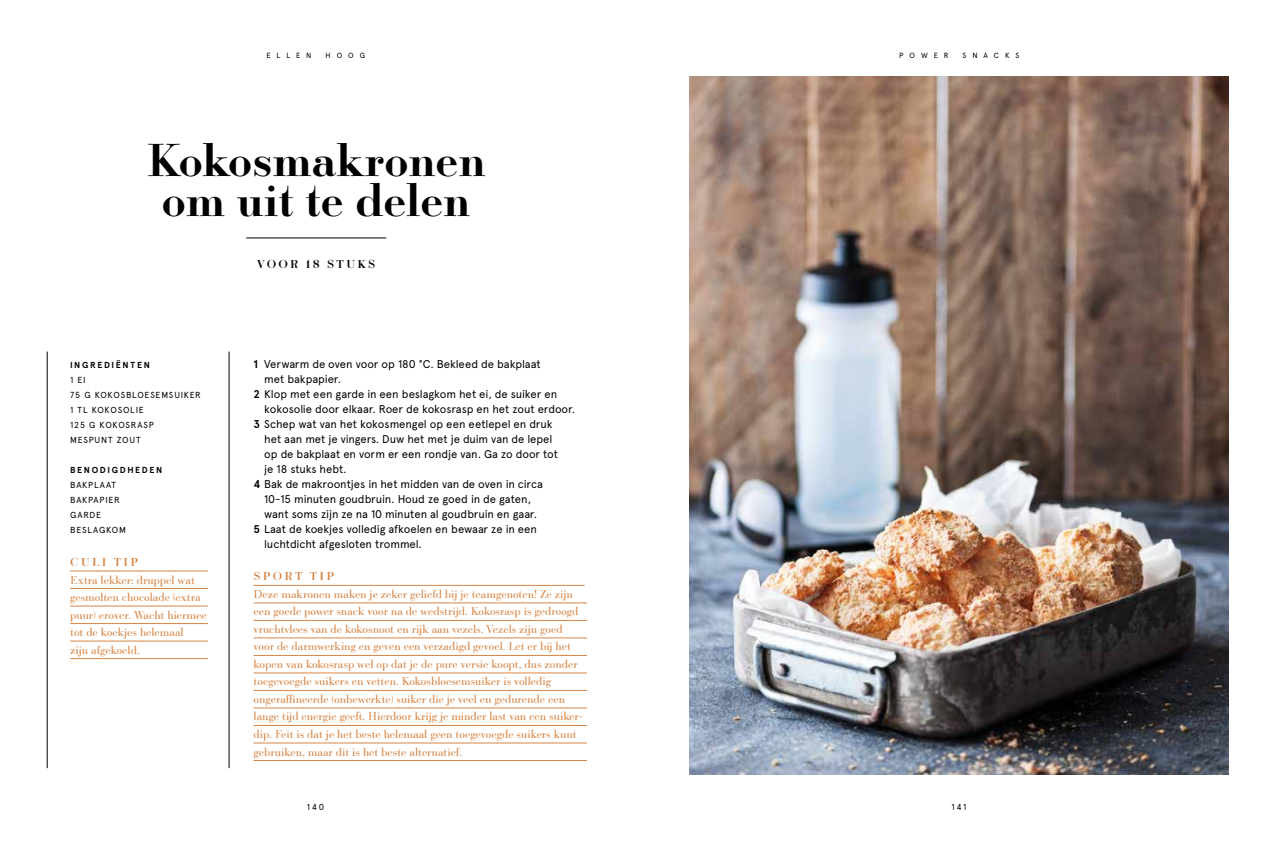
<style>
.page{position:relative;width:1275px;height:868px;background:#fff}
.page>*{position:absolute;margin:0;border:0;box-sizing:border-box;transform-origin:0 0}
.t1{font:500 45px/40px "Ratio Modern";color:#000;text-align:center}
.t2{font:11.25px/17.5px "Ratio Modern";color:#d68544}
.t3{font:11.25px "Apercu";letter-spacing:-.005em;color:#000}
.t4{font:500 11.25px "Ratio Modern";letter-spacing:.2em;color:#d68544}
.t5{font:500 11.25px "Ratio Modern";letter-spacing:.2em;color:#000}
.t6{font:8.75px/15px "Apercu";letter-spacing:.085em;color:#000}
.t7{font:700 8.75px "Apercu";letter-spacing:.185em;color:#000}
.t8{font:7.5px "Apercu";letter-spacing:.795em;color:#000}
.s1{font-weight:700}
</style>
<div class="page">
<hr style="left:70px;top:570px;width:138px;height:1px;background:#d68544">
<hr style="left:70px;top:588px;width:138px;height:1px;background:#d68544">
<hr style="left:70px;top:605px;width:138px;height:1px;background:#d68544">
<hr style="left:70px;top:623px;width:138px;height:1px;background:#d68544">
<hr style="left:70px;top:640px;width:138px;height:1px;background:#d68544">
<svg style="left:70px;top:658px;width:21px;height:1px"></svg>
<hr style="left:91px;top:658px;width:46px;height:1px;background:#d68544">
<hr style="left:137px;top:658px;width:71px;height:1px;background:#d68544">
<hr style="left:246px;top:238px;width:140px;height:1px;background:#000">
<img style="left:689px;top:77px;width:540px;height:697px">
<hr style="left:254px;top:585px;width:331px;height:1px;background:#d68544">
<hr style="left:254px;top:602px;width:333px;height:1px;background:#d68544">
<hr style="left:254px;top:620px;width:333px;height:1px;background:#d68544">
<hr style="left:254px;top:637px;width:333px;height:1px;background:#d68544">
<hr style="left:254px;top:655px;width:333px;height:1px;background:#d68544">
<hr style="left:254px;top:672px;width:333px;height:1px;background:#d68544">
<hr style="left:254px;top:690px;width:333px;height:1px;background:#d68544">
<hr style="left:254px;top:707px;width:333px;height:1px;background:#d68544">
<hr style="left:254px;top:725px;width:333px;height:1px;background:#d68544">
<hr style="left:254px;top:742px;width:333px;height:1px;background:#d68544">
<hr style="left:254px;top:760px;width:333px;height:1px;background:#d68544">
<hr style="left:229px;top:351px;width:1px;height:417px;background:#000">
<hr style="left:47px;top:351px;width:1px;height:417px;background:#000">
<p class="t8" style="left:266px;top:51px;width:47px">ELLEN</p>
<p class="t8" style="left:326px;top:51px;width:41px">HOOG</p>
<h1 class="t1" style="left:147px;top:138px;width:341px">Kokosmakronen om uit te delen</h1>
<p class="t7" style="left:70px;top:360px;width:81px">INGREDIËNTEN</p>
<p class="t6" style="left:70px;top:373px;width:132px">1 EI<br>75 G KOKOSBLOESEMSUIKER<br>1 TL KOKOSOLIE<br>125 G KOKOSRASP<br>MESPUNT ZOUT</p>
<p class="t7" style="left:70px;top:465px;width:94px">BENODIGDHEDEN</p>
<p class="t6" style="left:70px;top:478px;width:57px">BAKPLAAT<br>BAKPAPIER<br>GARDE<br>BESLAGKOM</p>
<p class="t4" style="left:70px;top:554px;width:69px">CULI TIP</p>
<p class="t2" style="left:70px;top:570px;width:138px">Extra lekker: druppel wat gesmolten chocolade (extra puur) erover. Wacht hiermee tot de koekjes helemaal<br>zijn afgekoeld.</p>
<p class="t5" style="left:257px;top:256px;width:120px">VOOR 18 STUKS</p>
<p class="t3" style="left:254px;top:357px;width:289px"><span class="s1">1</span> Verwarm de oven voor op 180 °C. Bekleed de bakplaat</p>
<p class="t3" style="left:264px;top:372px;width:78px">met bakpapier.</p>
<p class="t3" style="left:254px;top:387px;width:305px"><span class="s1">2</span> Klop met een garde in een beslagkom het ei, de suiker en</p>
<p class="t3" style="left:264px;top:402px;width:312px">kokosolie door elkaar. Roer de kokosrasp en het zout erdoor.</p>
<p class="t3" style="left:254px;top:417px;width:301px"><span class="s1">3</span> Schep wat van het kokosmengel op een eetlepel en druk</p>
<p class="t3" style="left:264px;top:432px;width:290px">het aan met je vingers. Duw het met je duim van de lepel</p>
<p class="t3" style="left:264px;top:447px;width:295px">op de bakplaat en vorm er een rondje van. Ga zo door tot</p>
<p class="t3" style="left:264px;top:462px;width:84px">je 18 stuks hebt.</p>
<p class="t3" style="left:254px;top:477px;width:291px"><span class="s1">4</span> Bak de makroontjes in het midden van de oven in circa</p>
<p class="t3" style="left:264px;top:492px;width:269px">10-15 minuten goudbruin. Houd ze goed in de gaten,</p>
<p class="t3" style="left:264px;top:507px;width:274px">want soms zijn ze na 10 minuten al goudbruin en gaar.</p>
<p class="t3" style="left:254px;top:522px;width:285px"><span class="s1">5</span> Laat de koekjes volledig afkoelen en bewaar ze in een</p>
<p class="t3" style="left:264px;top:537px;width:159px">luchtdicht afgesloten trommel.</p>
<p class="t4" style="left:254px;top:568px;width:82px">SPORT TIP</p>
<p class="t2" style="left:254px;top:584px;width:332px">Deze makronen maken je zeker geliefd bij je teamgenoten! Ze zijn een goede power snack voor na de wedstrijd. Kokosrasp is gedroogd vruchtvlees van de kokosnoot en rijk aan vezels. Vezels zijn goed voor de darmwerking en geven een verzadigd gevoel. Let er bij het kopen van kokosrasp wel op dat je de pure versie koopt, dus zonder toegevoegde suikers en vetten. Kokosbloesemsuiker is volledig ongeraffineerde (onbewerkte) suiker die je veel en gedurende een lange tijd energie geeft. Hierdoor krijg je minder last van een suiker&shy;dip. Feit is dat je het beste helemaal geen toegevoegde suikers kunt gebruiken, maar dit is het beste alternatief.</p>
<p class="t6" style="left:307px;top:799px;width:19px">140</p>
<p class="t8" style="left:899px;top:51px;width:51px">POWER</p>
<p class="t8" style="left:963px;top:51px;width:58px">SNACKS</p>
<p class="t6" style="left:952px;top:799px;width:16px">141</p>
</div>
